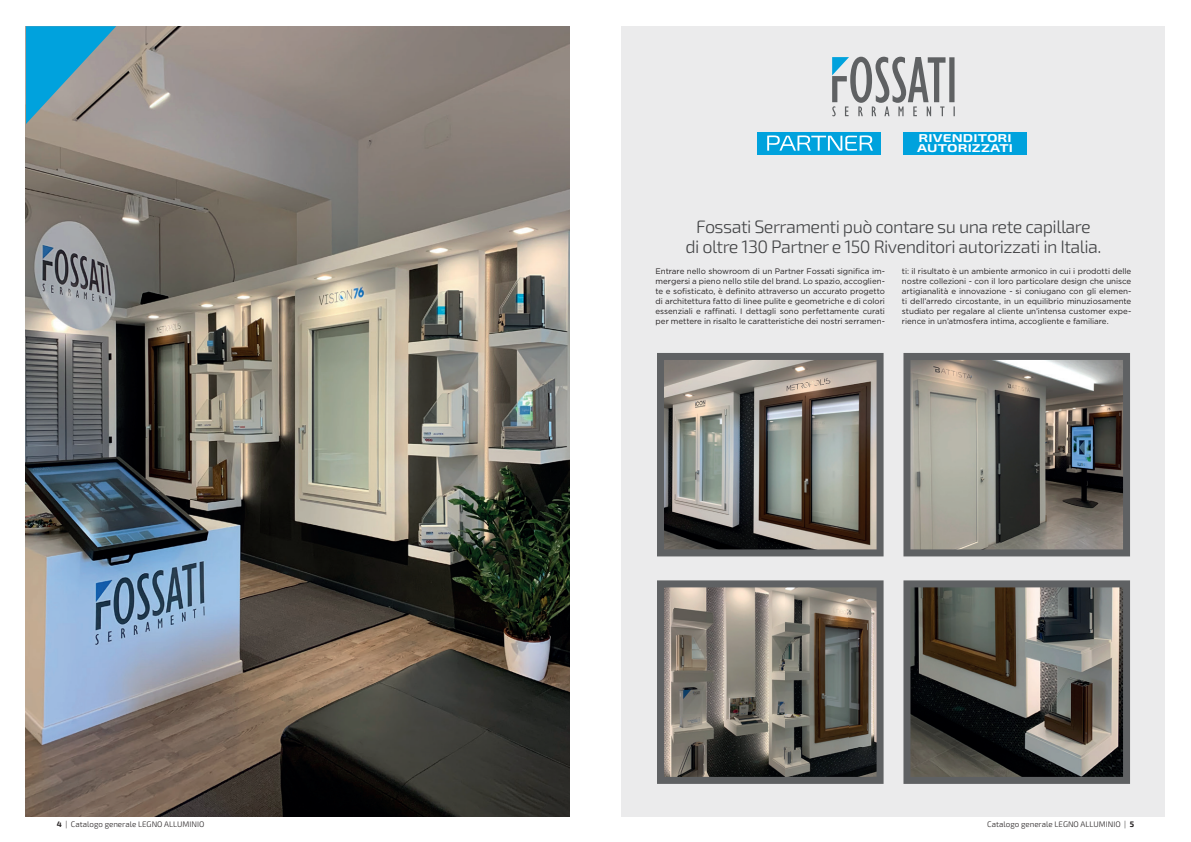
<style>
.page{position:relative;width:1191px;height:842px;background:#fff}
.page>*{position:absolute;margin:0;border:0;box-sizing:border-box;transform-origin:0 0}
.t1{font:300 18px/20px "Exo 2";letter-spacing:-.03em;color:#424345;text-align:center}
.t2{font:700 expanded 11.3px/9.6px "Exo 2";letter-spacing:.01em;color:#fff;scale:1.07 1}
.t3{font:8px/10px "Gotham";letter-spacing:-.005em;color:#231f20;text-align:justify}
.t4{font:300 8px "Exo 2";color:#231f20}
.s1{font-weight:700}
</style>
<div class="page">
<div style="left:621px;top:26px;width:544px;height:790px;background:#ebebec"></div>
<img style="left:26px;top:26px;width:544px;height:790px">
<svg style="left:832px;top:57px;width:122px;height:59px"></svg>
<svg style="left:657px;top:353px;width:226px;height:203px"></svg>
<svg style="left:657px;top:580px;width:226px;height:204px"></svg>
<svg style="left:903px;top:580px;width:227px;height:204px"></svg>
<svg style="left:903px;top:353px;width:227px;height:203px"></svg>
<svg style="left:26px;top:26px;width:90px;height:98px"></svg>
<div style="left:757px;top:132px;width:123px;height:22px;background:#00a2dd"></div>
<svg style="left:767px;top:135px;width:106px;height:16px"></svg>
<div style="left:903px;top:132px;width:123px;height:22px;background:#00a2dd"></div>
<h2 class="t2" style="left:917px;top:134px;width:91px">RIVENDITORI<br>AUTORIZZATI</h2>
<h1 class="t1" style="left:685px;top:218px;width:417px">Fossati Serramenti può contare su una rete capillare<br>di oltre 130 Partner e 150 Rivenditori autorizzati in Italia.</h1>
<p class="t3" style="left:655px;top:266px;width:231px">Entrare nello showroom di un Partner Fossati significa im&shy;mergersi a pieno nello stile del brand. Lo spazio, accoglien&shy;te e sofisticato, è definito attraverso un accurato progetto di architettura fatto di linee pulite e geometriche e di colori essenziali e raffinati. I dettagli sono perfettamente curati per mettere in risalto le caratteristiche dei nostri serramen-</p>
<p class="t3" style="left:902px;top:266px;width:231px">ti: il risultato è un ambiente armonico in cui i prodotti delle nostre collezioni - con il loro particolare design che unisce artigianalità e innovazione - si coniugano con gli elemen&shy;ti dell’arredo circostante, in un equilibrio minuziosamente studiato per regalare al cliente un’intensa customer expe&shy;rience in un’atmosfera intima, accogliente e familiare.</p>
<p class="t4" style="left:57px;top:820px;width:149px"><span class="s1">4</span> | Catalogo generale LEGNO ALLUMINIO</p>
<p class="t4" style="left:987px;top:820px;width:148px">Catalogo generale LEGNO ALLUMINIO | <span class="s1">5</span></p>
</div>
